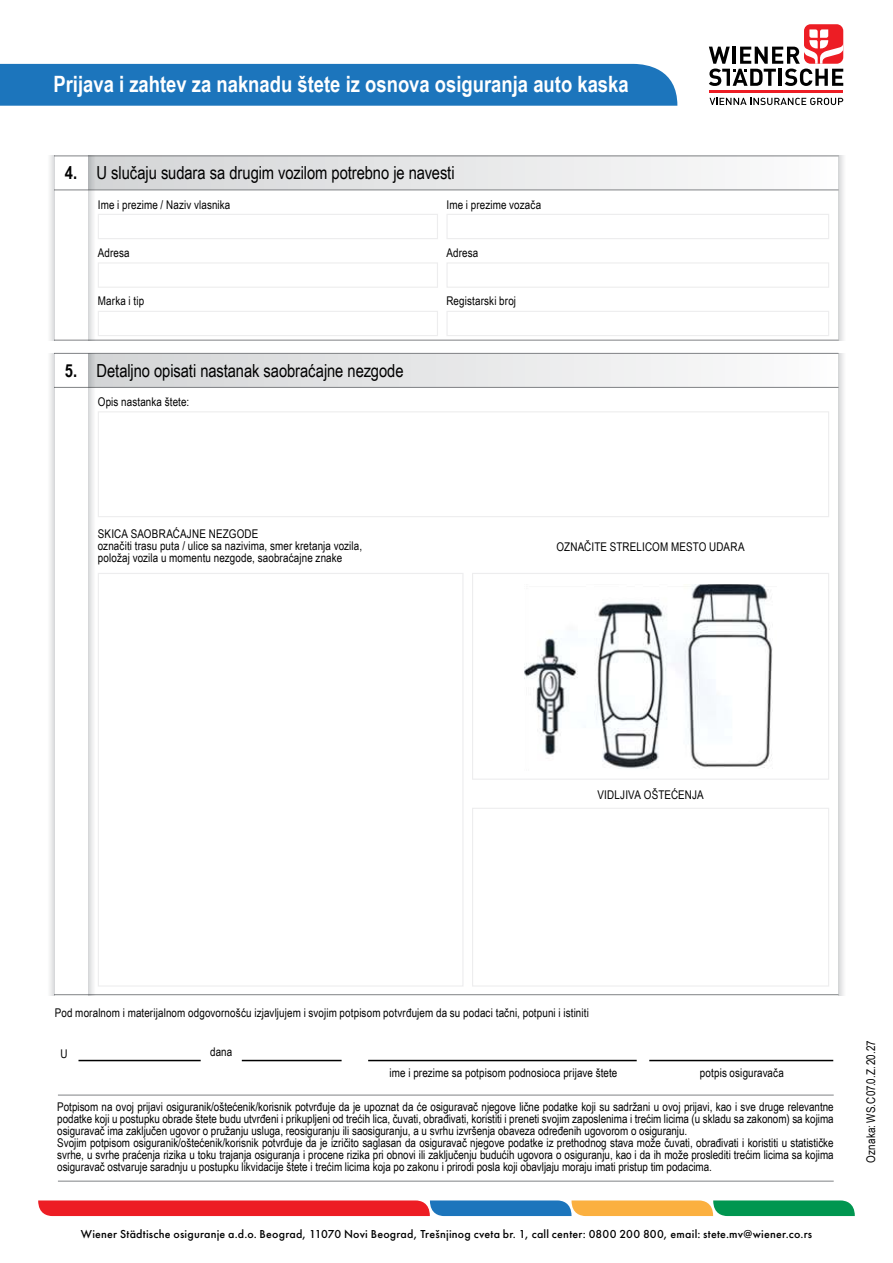
<style>
.page{position:relative;width:893px;height:1263px;background:#fff}
.page>*{position:absolute;margin:0;border:0;box-sizing:border-box;transform-origin:0 0}
.t1{font:700 22.5px "Arial Narrow";color:#fff}
.t2{font:18px "Arial Narrow";letter-spacing:-.005em;color:#000}
.t3{font:12px/12px "Arial Narrow";color:#000}
.t4{font:500 12px "Futura PT";letter-spacing:.02em;color:#000}
.s1{font-weight:700}
</style>
<div class="page">
<div style="left:0;top:64px;width:677px;height:42px;background:#1c75bc"></div>
<svg style="left:38px;top:1200px;width:817px;height:16px;background:#a86354"></svg>
<hr style="left:709px;top:91px;width:134px;height:2px;background:#ed1d24">
<svg style="left:709px;top:98px;width:134px;height:7px"></svg>
<div style="left:804px;top:24px;width:39px;height:40px;background:#ed1d24;border-radius:7px"></div>
<svg style="left:709px;top:29px;width:134px;height:57px"></svg>
<hr style="left:58px;top:1095px;width:776px;height:1px;background:#808285">
<hr style="left:58px;top:1181px;width:776px;height:1px;background:#808285">
<hr style="left:78px;top:1060px;width:123px;height:1px;background:#000">
<hr style="left:242px;top:1060px;width:100px;height:1px;background:#000">
<hr style="left:368px;top:1060px;width:269px;height:1px;background:#000">
<hr style="left:649px;top:1060px;width:184px;height:1px;background:#000">
<div style="left:88px;top:156px;width:750px;height:34px;background:linear-gradient(to right,#d3d4d6,#fcfcfc)"></div>
<hr style="left:54px;top:340px;width:34px;height:1px;background:#808285">
<hr style="left:88px;top:340px;width:750px;height:1px;background:#808285">
<hr style="left:54px;top:156px;width:34px;height:1px;background:#808285">
<hr style="left:88px;top:156px;width:750px;height:1px;background:#808285">
<hr style="left:54px;top:190px;width:34px;height:1px;background:#808285">
<hr style="left:88px;top:190px;width:750px;height:1px;background:#808285">
<div style="left:88px;top:353px;width:750px;height:34px;background:linear-gradient(to right,#d3d4d6,#fcfcfc)"></div>
<hr style="left:54px;top:994px;width:34px;height:1px;background:#808285">
<hr style="left:88px;top:994px;width:750px;height:1px;background:#808285">
<hr style="left:54px;top:353px;width:34px;height:1px;background:#808285">
<hr style="left:88px;top:353px;width:750px;height:1px;background:#808285">
<hr style="left:54px;top:387px;width:34px;height:1px;background:#808285">
<hr style="left:88px;top:387px;width:750px;height:1px;background:#808285">
<svg style="left:838px;top:156px;width:6px;height:184px"></svg>
<svg style="left:838px;top:353px;width:6px;height:642px"></svg>
<svg style="left:50px;top:156px;width:4px;height:184px"></svg>
<svg style="left:88px;top:156px;width:10px;height:184px"></svg>
<svg style="left:50px;top:353px;width:4px;height:642px"></svg>
<svg style="left:88px;top:354px;width:10px;height:641px"></svg>
<div style="left:98px;top:214px;width:340px;height:25px;border:1px solid #ededee"></div>
<div style="left:98px;top:411px;width:731px;height:106px;border:1px solid #ededee"></div>
<div style="left:98px;top:573px;width:365px;height:413px;border:1px solid #ededee"></div>
<div style="left:472px;top:573px;width:357px;height:207px;border:1px solid #ededee"></div>
<div style="left:472px;top:808px;width:357px;height:178px;border:1px solid #ededee"></div>
<div style="left:98px;top:262px;width:340px;height:26px;border:1px solid #ededee"></div>
<div style="left:98px;top:311px;width:340px;height:25px;border:1px solid #ededee"></div>
<div style="left:446px;top:214px;width:383px;height:25px;border:1px solid #ededee"></div>
<div style="left:446px;top:262px;width:383px;height:26px;border:1px solid #ededee"></div>
<div style="left:446px;top:311px;width:383px;height:25px;border:1px solid #ededee"></div>
<img style="left:525px;top:585px;width:248px;height:184px">
<h1 class="t1" style="left:53px;top:67px;width:577px">Prijava i zahtev za naknadu štete iz osnova osiguranja auto kaska</h1>
<h2 class="t2" style="left:65px;top:159px;width:391px"><span class="s1">4.</span> U slučaju sudara sa drugim vozilom potrebno je navesti</h2>
<p class="t3" style="left:98px;top:198px;width:134px">Ime i prezime / Naziv vlasnika</p>
<p class="t3" style="left:98px;top:246px;width:33px">Adresa</p>
<p class="t3" style="left:98px;top:295px;width:48px">Marka i tip</p>
<h2 class="t2" style="left:65px;top:357px;width:340px"><span class="s1">5.</span> Detaljno opisati nastanak saobraćajne nezgode</h2>
<p class="t3" style="left:98px;top:395px;width:93px">Opis nastanka štete:</p>
<p class="t3" style="left:446px;top:198px;width:96px">Ime i prezime vozača</p>
<p class="t3" style="left:446px;top:246px;width:33px">Adresa</p>
<p class="t3" style="left:446px;top:295px;width:71px">Registarski broj</p>
<p class="t3" style="left:98px;top:528px;width:266px">SKICA SAOBRAĆAJNE NEZGODE<br>označiti trasu puta / ulice sa nazivima, smer kretanja vozila, položaj vozila u momentu nezgode, saobraćajne znake</p>
<p class="t3" style="left:557px;top:541px;width:189px">OZNAČITE STRELICOM MESTO UDARA</p>
<p class="t3" style="left:597px;top:788px;width:108px">VIDLJIVA OŠTEĆENJA</p>
<p class="t3" style="left:55px;top:1006px;width:536px">Pod moralnom i materijalnom odgovornošću izjavljujem i svojim potpisom potvrđujem da su podaci tačni, potpuni i istiniti</p>
<p class="t3" style="left:60px;top:1047px;width:9px">U</p>
<p class="t3" style="left:210px;top:1045px;width:24px">dana</p>
<p class="t3" style="left:390px;top:1066px;width:229px">ime i prezime sa potpisom podnosioca prijave štete</p>
<p class="t3" style="left:700px;top:1066px;width:86px">potpis osiguravača</p>
<p class="t3" style="left:57px;top:1101px;width:778px">Potpisom na ovoj prijavi osiguranik/oštećenik/korisnik potvrđuje da je upoznat da će osiguravač njegove lične podatke koji su sadržani u ovoj prijavi, kao i sve druge relevantne podatke koji u postupku obrade štete budu utvrđeni i prikupljeni od trećih lica, čuvati, obrađivati, koristiti i preneti svojim zaposlenima i trećim licima (u skladu sa zakonom) sa kojima osiguravač ima zaključen ugovor o pružanju usluga, reosiguranju ili saosiguranju, a u svrhu izvršenja obaveza određenih ugovorom o osiguranju.<br>Svojim potpisom osiguranik/oštećenik/korisnik potvrđuje da je izričito saglasan da osiguravač njegove podatke iz prethodnog stava može čuvati, obrađivati i koristiti u statističke svrhe, u svrhe praćenja rizika u toku trajanja osiguranja i procene rizika pri obnovi ili zaključenju budućih ugovora o osiguranju, kao i da ih može proslediti trećim licima sa kojima osiguravač ostvaruje saradnju u postupku likvidacije štete i trećim licima koja po zakonu i prirodi posla koji obavljaju moraju imati pristup tim podacima.</p>
<p class="t4" style="left:81px;top:1227px;width:733px">Wiener Städtische osiguranje a.d.o. Beograd, 11070 Novi Beograd, Trešnjinog cveta br. 1, call center: 0800 200 800, email: stete.mv@wiener.co.rs</p>
<p class="t3" style="left:864px;top:1162px;width:124px;rotate:-90deg">Oznaka: WS.C07.0.Z.20.27</p>
</div>
